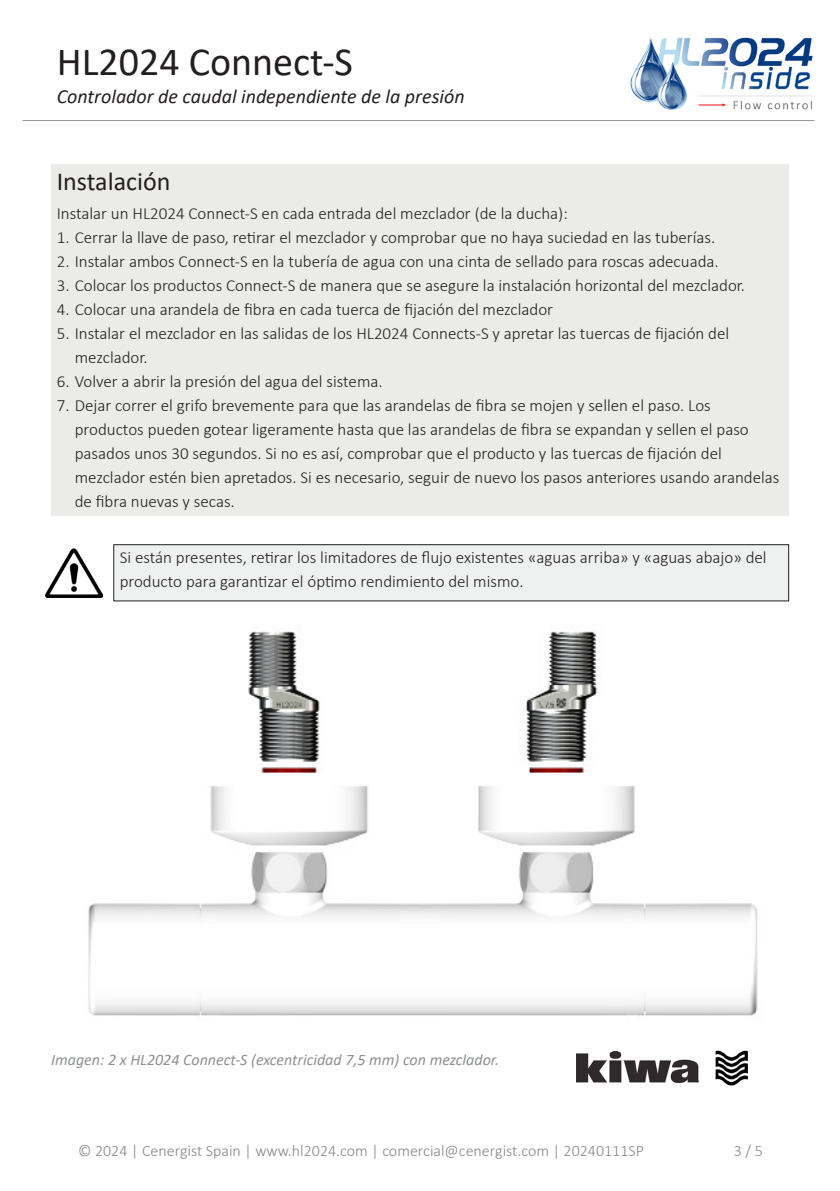
<style>
.page{position:relative;width:840px;height:1191px;background:#fff}
.page>*{position:absolute;margin:0;border:0;box-sizing:border-box;transform-origin:0 0}
.t1{font:40px "Calibri";color:#231f20}
.Title_2{font:26px "Calibri";color:#231f20}
.t2{font:italic 20px "Calibri";color:#231f20}
.Standaard_tekst{font:300 17px/24px "Calibri";color:#231f20}
.t3{font:300 16px "Calibri";color:#868788}
.Bijschrift{font:italic 16px "Calibri";color:#8e9092}
</style>
<div class="page">
<img style="left:630px;top:37px;width:183px;height:73px">
<hr style="left:23px;top:120px;width:791px;height:1px;background:#939598">
<div style="left:51px;top:164px;width:737px;height:352px;background:#ebebea"></div>
<img style="left:45px;top:548px;width:57px;height:49px">
<div style="left:114px;top:545px;width:674px;height:56px;background:#eff0f0"></div>
<div style="left:113px;top:544px;width:675px;height:57px;border:1px solid #231f20"></div>
<img style="left:88px;top:631px;width:670px;height:385px">
<img style="left:576px;top:1051px;width:170px;height:34px">
<h1 class="t1" style="left:57px;top:34px;width:297px">HL2024 Connect-S</h1>
<p class="t2" style="left:57px;top:82px;width:409px">Controlador de caudal independiente de la presión</p>
<p class="Title_2" style="left:57px;top:163px;width:115px">Instalación</p>
<p class="Standaard_tekst" style="left:57px;top:201px;width:512px">Instalar un HL2024 Connect-S en cada entrada del mezclador (de la ducha):</p>
<p class="Standaard_tekst" style="left:57px;top:225px;width:659px">1. Cerrar la llave de paso, retirar el mezclador y comprobar que no haya suciedad en las tuberías.</p>
<p class="Standaard_tekst" style="left:57px;top:249px;width:663px">2. Instalar ambos Connect-S en la tubería de agua con una cinta de sellado para roscas adecuada.</p>
<p class="Standaard_tekst" style="left:57px;top:273px;width:689px">3. Colocar los productos Connect-S de manera que se asegure la instalación horizontal del mezclador.</p>
<p class="Standaard_tekst" style="left:57px;top:297px;width:497px">4. Colocar una arandela de fibra en cada tuerca de fijación del mezclador</p>
<p class="Standaard_tekst" style="left:57px;top:321px;width:673px">5. Instalar el mezclador en las salidas de los HL2024 Connects-S y apretar las tuercas de fijación del</p>
<p class="Standaard_tekst" style="left:75px;top:345px;width:74px">mezclador.</p>
<p class="Standaard_tekst" style="left:57px;top:369px;width:327px">6. Volver a abrir la presión del agua del sistema.</p>
<p class="Standaard_tekst" style="left:57px;top:393px;width:655px">7. Dejar correr el grifo brevemente para que las arandelas de fibra se mojen y sellen el paso. Los</p>
<p class="Standaard_tekst" style="left:75px;top:417px;width:675px">productos pueden gotear ligeramente hasta que las arandelas de fibra se expandan y sellen el paso</p>
<p class="Standaard_tekst" style="left:75px;top:441px;width:648px">pasados unos 30 segundos. Si no es así, comprobar que el producto y las tuercas de fijación del</p>
<p class="Standaard_tekst" style="left:75px;top:465px;width:705px">mezclador estén bien apretados. Si es necesario, seguir de nuevo los pasos anteriores usando arandelas de fibra nuevas y secas.</p>
<p class="Standaard_tekst" style="left:120px;top:545px;width:648px">Si están presentes, retirar los limitadores de flujo existentes «aguas arriba» y «aguas abajo» del producto para garantizar el óptimo rendimiento del mismo.</p>
<p class="Bijschrift" style="left:51px;top:1049px;width:449px">Imagen: 2 x HL2024 Connect-S (excentricidad 7,5 mm) con mezclador.</p>
<p class="t3" style="left:78px;top:1141px;width:567px">© 2024 | Cenergist Spain | www.hl2024.com | comercial@cenergist.com | 20240111SP</p>
<p class="t3" style="left:733px;top:1141px;width:31px">3 / 5</p>
</div>
